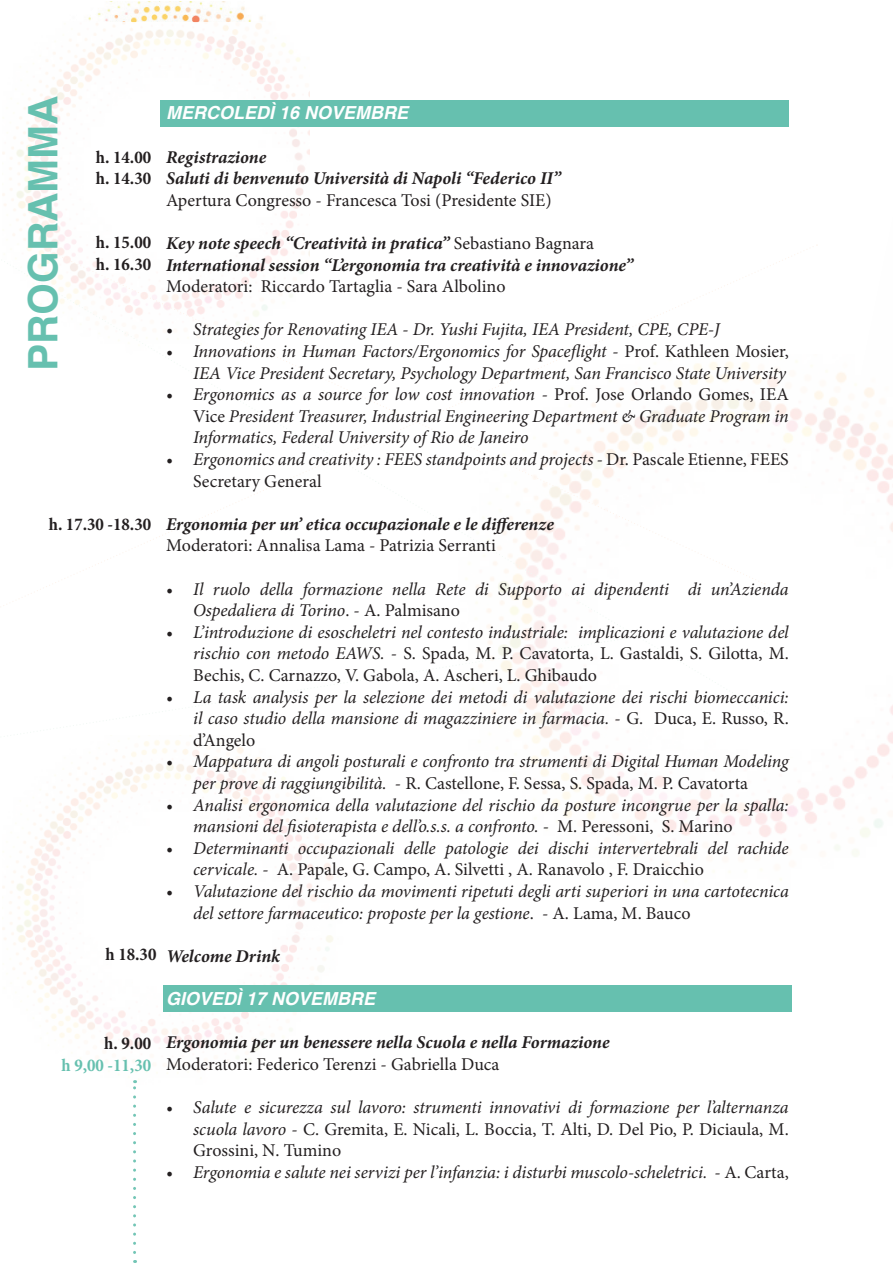
<style>
.page{position:relative;width:893px;height:1263px;background:#fff}
.page>*{position:absolute;margin:0;border:0;box-sizing:border-box;transform-origin:0 0}
.t1{font:700 40.65px "Helvetica";color:#66c0af}
.t2{font:italic 18px/21.6px "Minion Pro";letter-spacing:-.01em;color:#231f20}
.t3{font:italic 700 18px/21.6px "Minion Pro";letter-spacing:-.005em;color:#231f20}
.t4{font:18px "Minion Pro";color:#231f20}
.t5{font:700 condensed 18px/21.6px "Minion Pro";color:#231f20}
.t6{font:italic 700 18px "Helvetica";color:#fff}
.t7{font:700 condensed 18px "Minion Pro";color:#66c0af}
.s1{font-weight:400;font-style:normal}
.s2{font-style:normal}
</style>
<div class="page">
<img style="left:88px;top:1px;width:175px;height:22px">
<div style="left:163px;top:985px;width:629px;height:26px;background:#66c0af"></div>
<svg style="left:133px;top:1080px;width:3px;height:172px"></svg>
<div style="left:160px;top:100px;width:629px;height:26px;background:#66c0af"></div>
<h1 class="t1" style="left:10px;top:371px;width:277px;rotate:-90deg">PROGRAMMA</h1>
<p class="t6" style="left:166px;top:98px;width:244px">MERCOLEDÌ 16 NOVEMBRE</p>
<p class="t5" style="left:96px;top:146px;width:57px">h. 14.00 h. 14.30</p>
<p class="t3" style="left:166px;top:146px;width:396px">Registrazione<br>Saluti di benvenuto Università di Napoli “Federico II”</p>
<p class="t4" style="left:166px;top:188px;width:387px">Apertura Congresso - Francesca Tosi (Presidente SIE)</p>
<p class="t3" style="left:166px;top:232px;width:469px">Key note speech “Creatività in pratica” <span class="s1">Sebastiano Bagnara<br></span>International session “L’ergonomia tra creatività e innovazione”</p>
<p class="t4" style="left:166px;top:274px;width:341px">Moderatori: Riccardo Tartaglia - Sara Albolino</p>
<p class="t2" style="left:166px;top:319px;width:555px">• Strategies for Renovating IEA - Dr. Yushi Fujita, IEA President, CPE, CPE-J</p>
<p class="t2" style="left:166px;top:340px;width:624px;text-align:right">• Innovations in Human Factors/Ergonomics for Spaceflight - <span class="s2">Prof. Kathleen Mosier,<br></span>IEA Vice President Secretary, Psychology Department, San Francisco State University</p>
<p class="t2" style="left:193px;top:384px;width:597px;text-align:justify;text-indent:-27px">• Ergonomics as a source for low cost innovation - <span class="s2">Prof. Jose Orlando Gomes, IEA Vice</span> President Treasurer, Industrial Engineering Department &amp; Graduate Program in Informatics, Federal University of Rio de Janeiro</p>
<p class="t2" style="left:193px;top:448px;width:597px;text-indent:-27px">• Ergonomics and creativity : FEES standpoints and projects - <span class="s2">Dr. Pascale Etienne, FEES<br>Secretary General</span></p>
<p class="t3" style="left:166px;top:513px;width:389px">Ergonomia per un’ etica occupazionale e le differenze</p>
<p class="t4" style="left:166px;top:534px;width:331px">Moderatori: Annalisa Lama - Patrizia Serranti</p>
<p class="t2" style="left:193px;top:578px;width:597px;text-indent:-27px">• Il ruolo della formazione nella Rete di Supporto ai dipendenti di un’Azienda<br>Ospedaliera di Torino<span class="s2">. - A. Palmisano</span></p>
<p class="t2" style="left:193px;top:621px;width:597px;text-align:justify;text-indent:-27px">• L’introduzione di esoscheletri nel contesto industriale: implicazioni e valutazione del rischio con metodo EAWS. <span class="s2">- S. Spada, M. P. Cavatorta, L. Gastaldi, S. Gilotta, M.<br>Bechis, C. Carnazzo, V. Gabola, A. Ascheri, L. Ghibaudo</span></p>
<p class="t2" style="left:193px;top:686px;width:597px;text-align:justify;text-indent:-27px">• La task analysis per la selezione dei metodi di valutazione dei rischi biomeccanici: il caso studio della mansione di magazziniere in farmacia. <span class="s2">- G. Duca, E. Russo, R. d’Angelo</span></p>
<p class="t2" style="left:193px;top:751px;width:597px;text-indent:-27px">• Mappatura di angoli posturali e confronto tra strumenti di Digital Human Modeling per prove di raggiungibilità. <span class="s2">- R. Castellone, F. Sessa, S. Spada, M. P. Cavatorta</span></p>
<p class="t2" style="left:193px;top:794px;width:597px;text-indent:-27px">• Analisi ergonomica della valutazione del rischio da posture incongrue per la spalla: mansioni del fisioterapista e dell’o.s.s. a confronto. <span class="s2">- M. Peressoni, S. Marino</span></p>
<p class="t2" style="left:193px;top:837px;width:597px;text-indent:-27px">• Determinanti occupazionali delle patologie dei dischi intervertebrali del rachide cervicale. - <span class="s2">A. Papale, G. Campo, A. Silvetti , A. Ranavolo , F. Draicchio</span></p>
<p class="t2" style="left:193px;top:880px;width:597px;text-indent:-27px">• Valutazione del rischio da movimenti ripetuti degli arti superiori in una cartotecnica del settore farmaceutico: proposte per la gestione<span class="s2">. - A. Lama, M. Bauco</span></p>
<p class="t3" style="left:166px;top:945px;width:115px">Welcome Drink</p>
<p class="t6" style="left:166px;top:984px;width:211px">GIOVEDÌ 17 NOVEMBRE</p>
<p class="t3" style="left:166px;top:1031px;width:445px">Ergonomia per un benessere nella Scuola e nella Formazione</p>
<p class="t4" style="left:166px;top:1052px;width:335px">Moderatori: Federico Terenzi - Gabriella Duca</p>
<p class="t2" style="left:193px;top:1096px;width:597px;text-align:justify;text-indent:-27px">• Salute e sicurezza sul lavoro: strumenti innovativi di formazione per l’alternanza scuola lavoro <span class="s2">- C. Gremita, E. Nicali, L. Boccia, T. Alti, D. Del Pio, P. Diciaula, M.<br>Grossini, N. Tumino</span></p>
<p class="t2" style="left:166px;top:1161px;width:624px">• Ergonomia e salute nei servizi per l’infanzia: i disturbi muscolo-scheletrici. <span class="s2">- A. Carta,</span></p>
<p class="t5" style="left:96px;top:232px;width:57px">h. 15.00 h. 16.30</p>
<p class="t5" style="left:49px;top:513px;width:104px">h. 17.30 -18.30</p>
<p class="t5" style="left:106px;top:943px;width:52px">h 18.30</p>
<p class="t5" style="left:104px;top:1032px;width:48px">h. 9.00</p>
<p class="t7" style="left:62px;top:1052px;width:91px">h 9,00 -11,30</p>
</div>
